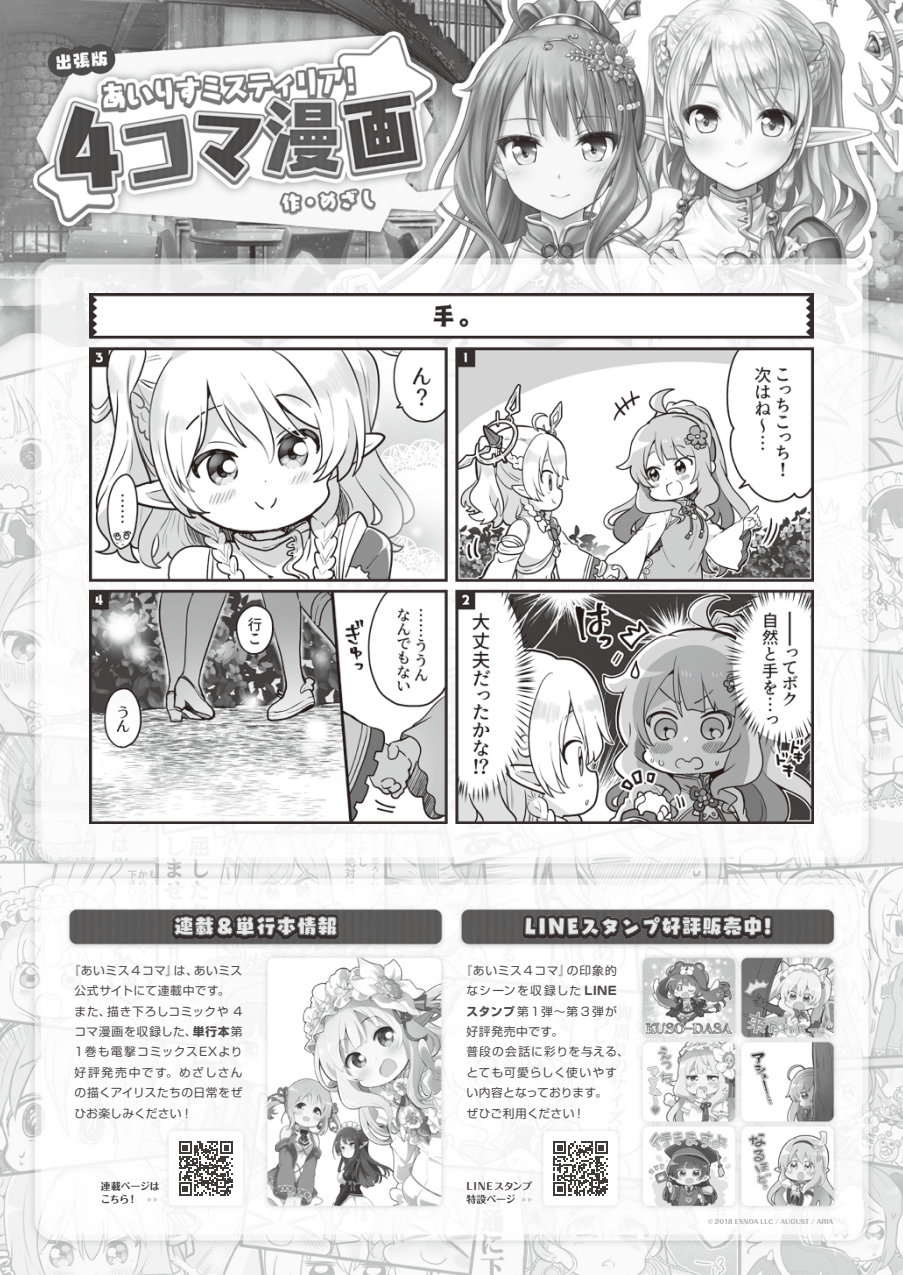
<style>
.page{position:relative;width:903px;height:1275px;background:#fff}
.page>*{position:absolute;margin:0;border:0;box-sizing:border-box;transform-origin:0 0}
.t1{font:11.72px/20.5px "Soft Go Std";letter-spacing:.05em;color:#4d4a4a}
.t2{font:11.72px/20.5px "Soft Go Std";letter-spacing:.09em;color:#4d4a4a}
.t3{font:11.72px "Soft Go Std";letter-spacing:.025em;color:#4d4a4a}
.t4{font:700 11.72px "Soft Go Std";color:#4d4a4a}
.t5{font:700 9.97px "Maru Fo Pro";letter-spacing:-.015em;color:#3f3b3a}
.t6{font:700 9.97px "Maru Fo Pro";letter-spacing:.07em;color:#3f3b3a}
.t7{font:700 6.12px "Maru Fo Pro";letter-spacing:.01em;color:#a0a0a1}
.s1{font-weight:400}
.s2{font-weight:700}
</style>
<div class="page">
<img style="left:0;top:0;width:903px;height:1275px">
<div style="left:538px;top:1126px;width:85px;height:85px;background:#f7f6f6"></div>
<div style="left:543px;top:1131px;width:75px;height:74px;background:#fff;border-radius:5px"></div>
<svg style="left:553px;top:1141px;width:55px;height:54px"></svg>
<img style="left:89px;top:293px;width:725px;height:530px">
<div style="left:163px;top:1126px;width:85px;height:85px;background:#f6f6f6"></div>
<div style="left:169px;top:1131px;width:74px;height:74px;background:#fff;border-radius:5px"></div>
<svg style="left:179px;top:1141px;width:54px;height:54px"></svg>
<svg style="left:148px;top:1197px;width:10px;height:5px"></svg>
<svg style="left:522px;top:1197px;width:10px;height:5px"></svg>
<img style="left:173px;top:914px;width:165px;height:24px">
<img style="left:523px;top:914px;width:250px;height:25px">
<img style="left:24px;top:22px;width:434px;height:213px">
<p class="t1" style="left:74px;top:959px;width:157px;text-indent:-6px">『あいミス4コマ』<br>公式サイトにて連載中です。</p>
<p class="t1" style="left:107px;top:1000px;width:137px">描き下ろしコミックや 4</p>
<p class="t1" style="left:194px;top:959px;width:50px">あいミス</p>
<p class="t1" style="left:174px;top:959px;width:25px">は、</p>
<p class="t1" style="left:74px;top:1000px;width:38px">また、</p>
<p class="t4" style="left:193px;top:1023px;width:51px">単行本<span class="s1">第</span></p>
<p class="t1" style="left:74px;top:1020px;width:170px">コマ漫画を収録した、<br>1巻も電撃コミックスEXより好評発売中です。めざしさんの描くアイリスたちの日常をぜひお楽しみください!</p>
<p class="t5" style="left:101px;top:1179px;width:61px">連載ページは</p>
<p class="t5" style="left:127px;top:1191px;width:11px">!</p>
<p class="t5" style="left:101px;top:1191px;width:30px">こちら</p>
<p class="t2" style="left:466px;top:959px;width:152px;text-indent:-6px">『あいミス4コマ』<br>なシーンを収録した <span class="s2">LINEスタンプ</span>第1弾〜第3弾が好評発売中です。</p>
<p class="t1" style="left:466px;top:1041px;width:164px">普段の会話に彩りを与える、とても可愛らしく使いやすい内容となっております。</p>
<p class="t3" style="left:466px;top:1105px;width:120px">ぜひご利用ください!</p>
<p class="t1" style="left:567px;top:959px;width:52px">の印象的</p>
<p class="t6" style="left:466px;top:1179px;width:67px">LINEスタンプ</p>
<p class="t5" style="left:466px;top:1191px;width:51px">特設ページ</p>
<p class="t7" style="left:708px;top:1217px;width:127px">© 2018 EXNOA LLC / AUGUST / ARIA</p>
</div>
